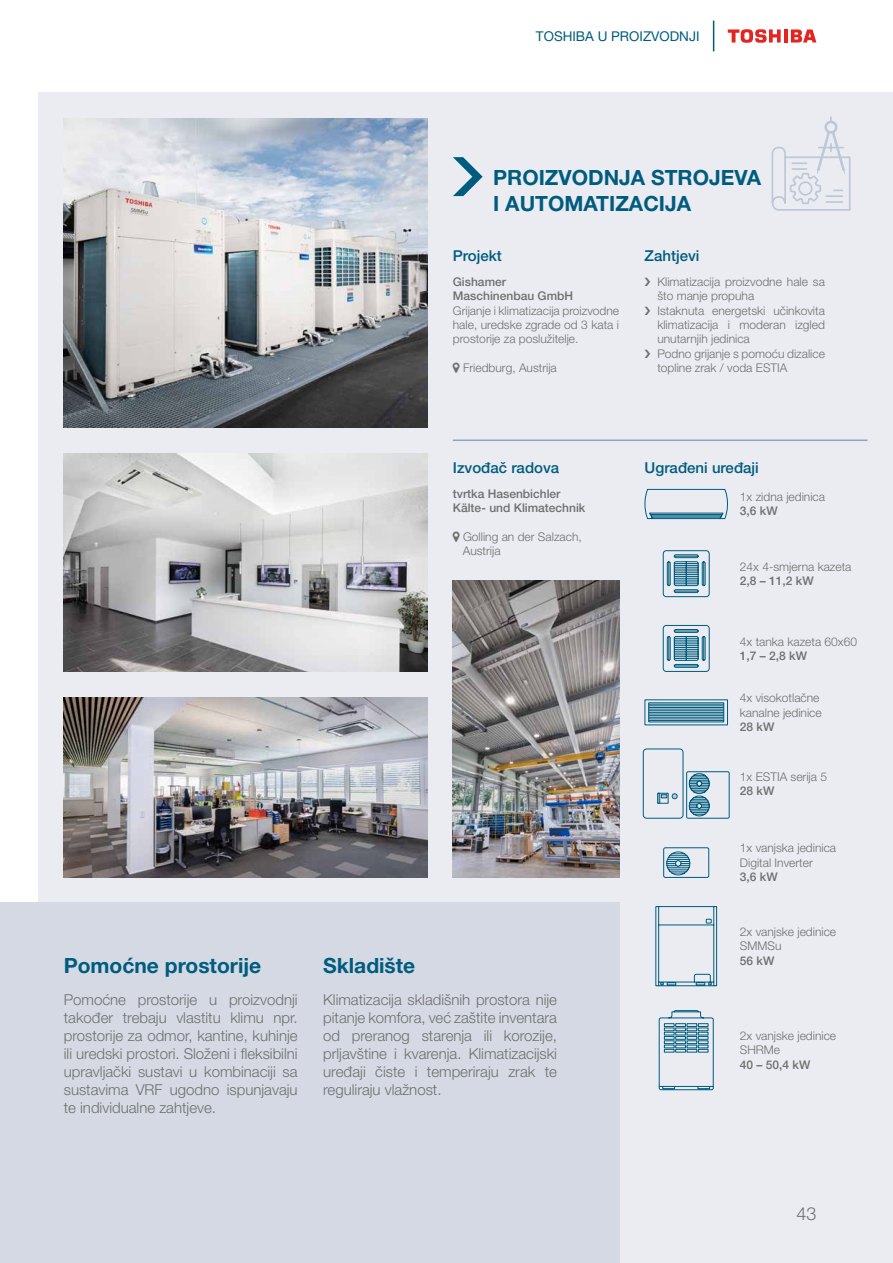
<style>
.page{position:relative;width:893px;height:1263px;background:#fff}
.page>*{position:absolute;margin:0;border:0;box-sizing:border-box;transform-origin:0 0}
.t1{font:700 21px/25.2px "Helvetica Neue LT Pro";color:#005c7e}
.t2{font:300 18px "Helvetica Neue LT Pro";color:#706f6f}
.t3{font:300 15px/18px "Helvetica Neue LT Pro";color:#706f6f;text-align:justify}
.t4{font:500 15px "Helvetica Neue LT Pro";color:#005c7e}
.t5{font:13.5px "Helvetica Neue LT Pro";color:#005c7e}
.t6{font:300 12px/14.4px "Helvetica Neue LT Pro";color:#706f6f}
.t7{font:500 12px/14.4px "Helvetica Neue LT Pro";color:#706f6f}
</style>
<div class="page">
<div style="left:38px;top:92px;width:855px;height:1171px;background:#eaecf1"></div>
<hr style="left:784px;top:29px;width:4px;height:14px;background:#e5231f">
<svg style="left:791px;top:29px;width:25px;height:14px"></svg>
<svg style="left:728px;top:29px;width:53px;height:14px"></svg>
<hr style="left:713px;top:21px;width:1px;height:30px;background:#005c7e">
<div style="left:0;top:903px;width:619px;height:360px;background:#d4d9e3"></div>
<img style="left:64px;top:118px;width:363px;height:309px">
<img style="left:64px;top:454px;width:363px;height:218px">
<img style="left:64px;top:697px;width:363px;height:180px">
<svg style="left:453px;top:157px;width:30px;height:39px"></svg>
<hr style="left:453px;top:439px;width:414px;height:2px;background:#8fa4ba">
<svg style="left:644px;top:489px;width:84px;height:30px"></svg>
<div style="left:824px;top:121px;width:13px;height:13px;border:3px solid #bec7d5;border-radius:50%"></div>
<svg style="left:771px;top:129px;width:80px;height:82px"></svg>
<hr style="left:649px;top:704px;width:75px;height:1px;background:#005c7e">
<hr style="left:649px;top:705px;width:75px;height:1px;background:#005c7e">
<hr style="left:649px;top:707px;width:75px;height:1px;background:#005c7e">
<hr style="left:649px;top:709px;width:75px;height:1px;background:#005c7e">
<hr style="left:649px;top:710px;width:75px;height:1px;background:#005c7e">
<hr style="left:649px;top:712px;width:75px;height:1px;background:#005c7e">
<hr style="left:649px;top:714px;width:75px;height:1px;background:#005c7e">
<hr style="left:649px;top:715px;width:75px;height:1px;background:#005c7e">
<hr style="left:649px;top:717px;width:75px;height:1px;background:#005c7e">
<hr style="left:649px;top:719px;width:75px;height:1px;background:#005c7e">
<hr style="left:649px;top:720px;width:75px;height:1px;background:#005c7e">
<svg style="left:659px;top:1010px;width:55px;height:80px"></svg>
<img style="left:453px;top:581px;width:166px;height:296px">
<svg style="left:655px;top:906px;width:62px;height:80px"></svg>
<svg style="left:663px;top:550px;width:47px;height:47px"></svg>
<svg style="left:663px;top:625px;width:47px;height:47px"></svg>
<svg style="left:663px;top:847px;width:46px;height:31px"></svg>
<div style="left:643px;top:749px;width:40px;height:69px;border:1px solid #005c7e;border-radius:3px"></div>
<svg style="left:657px;top:793px;width:20px;height:10px"></svg>
<svg style="left:686px;top:771px;width:44px;height:48px"></svg>
<p class="t5" style="left:536px;top:28px;width:165px">TOSHIBA U PROIZVODNJI</p>
<h1 class="t1" style="left:493px;top:165px;width:269px">PROIZVODNJA STROJEVA<br>I AUTOMATIZACIJA</h1>
<p class="t4" style="left:453px;top:247px;width:50px">Projekt</p>
<p class="t4" style="left:645px;top:247px;width:56px">Zahtjevi</p>
<p class="t7" style="left:453px;top:274px;width:122px">Gishamer<br>Maschinenbau GmbH</p>
<p class="t6" style="left:453px;top:303px;width:168px;text-align:justify">Grijanje i klimatizacija proizvodne hale, uredske zgrade od 3 kata i prostorije za poslužitelje.</p>
<p class="t6" style="left:463px;top:361px;width:95px">Friedburg, Austrija</p>
<p class="t6" style="left:657px;top:274px;width:169px">Klimatizacija proizvodne hale sa što manje propuha<br>Istaknuta energetski učinkovita klimatizacija i moderan izgled unutarnjih jedinica<br>Podno grijanje s pomoću dizalice topline zrak / voda ESTIA</p>
<p class="t4" style="left:453px;top:458px;width:108px">Izvođač radova</p>
<p class="t7" style="left:453px;top:486px;width:134px">tvrtka Hasenbichler<br>Kälte- und Klimatechnik</p>
<p class="t6" style="left:463px;top:529px;width:120px">Golling an der Salzach,<br>Austrija</p>
<h1 class="t1" style="left:64px;top:953px;width:199px">Pomoćne prostorije</h1>
<h1 class="t1" style="left:323px;top:953px;width:94px">Skladište</h1>
<p class="t3" style="left:64px;top:990px;width:235px">Pomoćne prostorije u proizvodnji također trebaju vlastitu klimu npr. prostorije za odmor, kantine, kuhinje ili uredski prostori. Složeni i fleksibilni upravljački sustavi u kombinaciji sa sustavima VRF ugodno ispunjavaju te individualne zahtjeve.</p>
<p class="t3" style="left:323px;top:990px;width:235px">Klimatizacija skladišnih prostora nije pitanje komfora, već zaštite inventara od preranog starenja ili korozije, prljavštine i kvarenja. Klimatizacijski uređaji čiste i temperiraju zrak te reguliraju vlažnost.</p>
<p class="t4" style="left:645px;top:458px;width:116px">Ugrađeni uređaji</p>
<p class="t6" style="left:740px;top:489px;width:87px">1x zidna jedinica</p>
<p class="t7" style="left:740px;top:504px;width:39px">3,6 kW</p>
<p class="t6" style="left:740px;top:559px;width:113px">24x 4-smjerna kazeta</p>
<p class="t7" style="left:740px;top:574px;width:75px">2,8 – 11,2 kW</p>
<p class="t6" style="left:740px;top:634px;width:119px">4x tanka kazeta 60x60</p>
<p class="t7" style="left:740px;top:648px;width:69px">1,7 – 2,8 kW</p>
<p class="t6" style="left:740px;top:690px;width:83px">4x visokotlačne kanalne jedinice</p>
<p class="t7" style="left:740px;top:719px;width:36px">28 kW</p>
<p class="t6" style="left:740px;top:769px;width:89px">1x ESTIA serija 5</p>
<p class="t7" style="left:740px;top:783px;width:36px">28 kW</p>
<p class="t6" style="left:740px;top:841px;width:98px">1x vanjska jedinica<br>Digital Inverter</p>
<p class="t7" style="left:740px;top:870px;width:39px">3,6 kW</p>
<p class="t6" style="left:740px;top:924px;width:98px">2x vanjske jedinice<br>SMMSu</p>
<p class="t7" style="left:740px;top:953px;width:36px">56 kW</p>
<p class="t6" style="left:740px;top:1028px;width:98px">2x vanjske jedinice<br>SHRMe</p>
<p class="t7" style="left:740px;top:1057px;width:72px">40 – 50,4 kW</p>
<h2 class="t2" style="left:796px;top:1202px;width:22px">43</h2>
</div>
